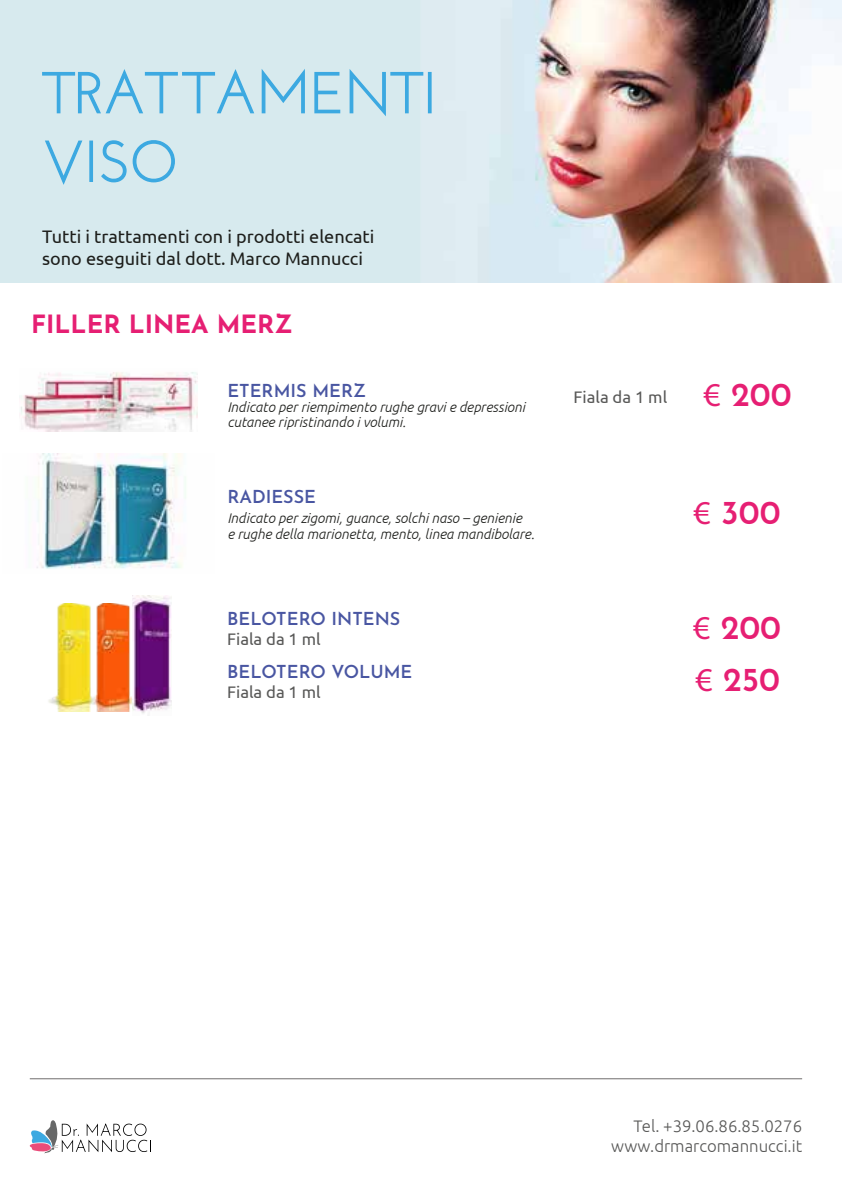
<style>
.page{position:relative;width:842px;height:1191px;background:#fff}
.page>*{position:absolute;margin:0;border:0;box-sizing:border-box;transform-origin:0 0}
.t1{font:600 33.4px/52.6px "Josefin Sans";color:#e61f73}
.t2{font:700 25px "Josefin Sans";color:#e61f73}
.t3{font:18px/21.8px "Ubuntu";color:#1d1e1b}
.t4{font:600 18px "Josefin Sans";color:#4956a2}
.t5{font:16.8px "Ubuntu";color:#585857}
.t6{font:300 16.6px "Ubuntu";color:#575756}
.t7{font:16.6px "Ubuntu";color:#585857}
.t8{font:italic 300 14px/15.4px "Ubuntu";color:#1d1e1b}
.s1{font-family:"Myriad Pro";font-weight:400}
</style>
<div class="page">
<img style="left:0;top:0;width:842px;height:282px">
<img style="left:48px;top:603px;width:85px;height:108px">
<svg style="left:42px;top:69px;width:212px;height:44px;background:#b7dceb"></svg>
<svg style="left:262px;top:69px;width:43px;height:44px;background:#abd7ea"></svg>
<svg style="left:314px;top:72px;width:26px;height:41px"></svg>
<svg style="left:350px;top:69px;width:73px;height:47px;background:#b6dceb"></svg>
<svg style="left:428px;top:72px;width:4px;height:41px"></svg>
<svg style="left:45px;top:140px;width:37px;height:45px;background:#b9ddeb"></svg>
<svg style="left:89px;top:140px;width:4px;height:42px"></svg>
<svg style="left:101px;top:140px;width:26px;height:42px"></svg>
<svg style="left:133px;top:139px;width:42px;height:43px;background:#b0d9ea"></svg>
<img style="left:36px;top:454px;width:150px;height:115px">
<hr style="left:30px;top:1078px;width:772px;height:1px;background:#716f6f">
<img style="left:133px;top:595px;width:39px;height:119px">
<img style="left:21px;top:372px;width:176px;height:60px">
<svg style="left:30px;top:1120px;width:121px;height:33px"></svg>
<p class="t3" style="left:42px;top:225px;width:334px">Tutti i trattamenti con i prodotti elencati sono eseguiti dal dott. Marco Mannucci</p>
<h2 class="t2" style="left:31px;top:306px;width:263px">FILLER LINEA MERZ</h2>
<p class="t4" style="left:227px;top:377px;width:140px">ETERMIS MERZ</p>
<p class="t8" style="left:227px;top:399px;width:299px">Indicato per riempimento rughe gravi e depressioni cutanee ripristinando i volumi.</p>
<p class="t4" style="left:227px;top:483px;width:90px">RADIESSE</p>
<p class="t8" style="left:227px;top:510px;width:309px">Indicato per zigomi, guance, solchi naso – genienie<br>e rughe della marionetta, mento, linea mandibolare.</p>
<p class="t4" style="left:227px;top:605px;width:175px">BELOTERO INTENS</p>
<p class="t7" style="left:227px;top:629px;width:95px">Fiala da 1 ml</p>
<p class="t4" style="left:227px;top:658px;width:187px">BELOTERO VOLUME</p>
<p class="t7" style="left:227px;top:682px;width:95px">Fiala da 1 ml</p>
<p class="t5" style="left:573px;top:387px;width:95px">Fiala da 1 ml</p>
<h1 class="t1" style="left:703px;top:365px;width:90px"><span class="s1">€</span> 200</h1>
<h1 class="t1" style="left:693px;top:483px;width:88px"><span class="s1">€</span> 300</h1>
<h1 class="t1" style="left:693px;top:598px;width:90px"><span class="s1">€</span> 200 <span class="s1">€</span> 250</h1>
<p class="t6" style="left:633px;top:1116px;width:170px">Tel. +39.06.86.85.0276</p>
<p class="t6" style="left:611px;top:1136px;width:192px">www.drmarcomannucci.it</p>
</div>
